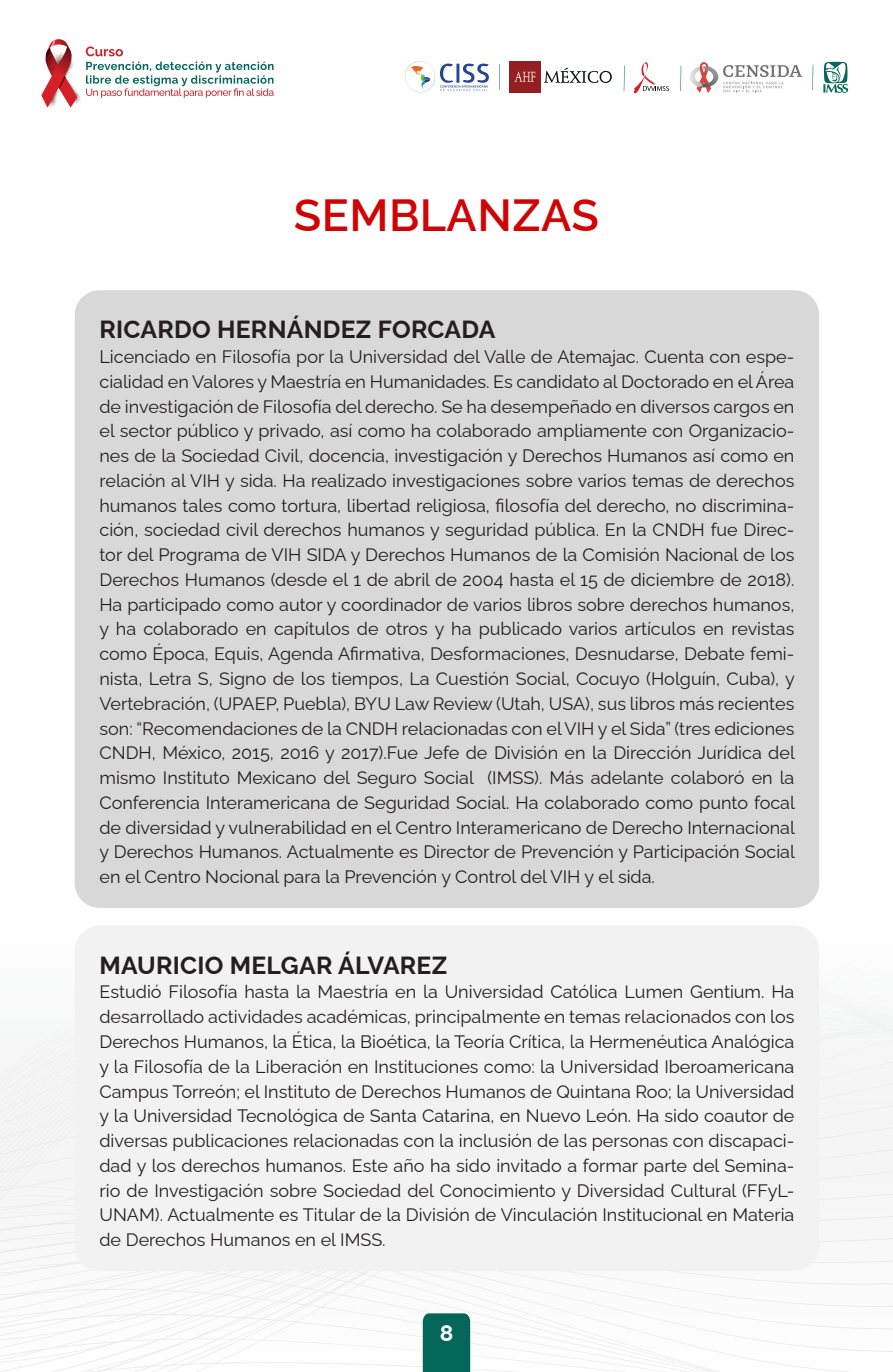
<style>
.page{position:relative;width:893px;height:1372px;background:#fff}
.page>*{position:absolute;margin:0;border:0;box-sizing:border-box;transform-origin:0 0}
.T1{font:600 45px "Raleway";letter-spacing:.01em;color:#cf0505}
.Semblanza_Ponente{font:700 24.75px "Raleway";letter-spacing:.01em;color:#231f20}
.t1{font:700 22.5px "Raleway";color:#fff}
.Cuerpo_de_texto{font:18px/24.8px "Raleway";color:#231f20;text-align:justify}
</style>
<div class="page">
<svg style="left:41px;top:39px;width:233px;height:69px"></svg>
<svg style="left:823px;top:62px;width:25px;height:31px"></svg>
<svg style="left:690px;top:62px;width:112px;height:31px"></svg>
<svg style="left:405px;top:61px;width:84px;height:31px"></svg>
<svg style="left:499px;top:64px;width:1px;height:26px"></svg>
<svg style="left:624px;top:66px;width:1px;height:25px"></svg>
<svg style="left:680px;top:66px;width:1px;height:25px"></svg>
<svg style="left:812px;top:65px;width:1px;height:25px"></svg>
<div style="left:510px;top:62px;width:31px;height:31px;background:#951e22"></div>
<svg style="left:514px;top:72px;width:21px;height:10px"></svg>
<svg style="left:544px;top:68px;width:68px;height:15px"></svg>
<svg style="left:633px;top:62px;width:36px;height:31px"></svg>
<svg style="left:0;top:900px;width:893px;height:471px"></svg>
<div style="left:75px;top:290px;width:744px;height:617px;background:#d8d8d8;border-radius:25px"></div>
<div style="left:75px;top:925px;width:744px;height:345px;background:#f2f2f2;border-radius:25px"></div>
<p class="T1" style="left:294px;top:179px;width:307px">SEMBLANZAS</p>
<p class="Semblanza_Ponente" style="left:99px;top:310px;width:397px">RICARDO HERNÁNDEZ FORCADA</p>
<p class="Cuerpo_de_texto" style="left:99px;top:342px;width:697px">Licenciado en Filosofía por la Universidad del Valle de Atemajac. Cuenta con espe&shy;cialidad en Valores y Maestría en Humanidades. Es candidato al Doctorado en el Área de investigación de Filosofía del derecho. Se ha desempeñado en diversos cargos en el sector público y privado, así como ha colaborado ampliamente con Organizacio&shy;nes de la Sociedad Civil, docencia, investigación y Derechos Humanos así como en relación al VIH y sida. Ha realizado investigaciones sobre varios temas de derechos humanos tales como tortura, libertad religiosa, filosofía del derecho, no discrimina&shy;ción, sociedad civil derechos humanos y seguridad pública. En la CNDH fue Direc&shy;tor del Programa de VIH SIDA y Derechos Humanos de la Comisión Nacional de los Derechos Humanos (desde el 1 de abril de 2004 hasta el 15 de diciembre de 2018).<br>Ha participado como autor y coordinador de varios libros sobre derechos humanos, y ha colaborado en capítulos de otros y ha publicado varios artículos en revistas como Época, Equis, Agenda Afirmativa, Desformaciones, Desnudarse, Debate femi&shy;nista, Letra S, Signo de los tiempos, La Cuestión Social, Cocuyo (Holguín, Cuba), y Vertebración, (UPAEP, Puebla), BYU Law Review (Utah, USA), sus libros más recientes son: “Recomendaciones de la CNDH relacionadas con el VIH y el Sida” (tres ediciones CNDH, México, 2015, 2016 y 2017).Fue Jefe de División en la Dirección Jurídica del mismo Instituto Mexicano del Seguro Social (IMSS). Más adelante colaboró en la Conferencia Interamericana de Seguridad Social. Ha colaborado como punto focal de diversidad y vulnerabilidad en el Centro Interamericano de Derecho Internacional y Derechos Humanos. Actualmente es Director de Prevención y Participación Social en el Centro Nocional para la Prevención y Control del VIH y el sida.</p>
<p class="Semblanza_Ponente" style="left:99px;top:945px;width:349px">MAURICIO MELGAR ÁLVAREZ</p>
<p class="Cuerpo_de_texto" style="left:99px;top:977px;width:696px">Estudió Filosofía hasta la Maestría en la Universidad Católica Lumen Gentium. Ha desarrollado actividades académicas, principalmente en temas relacionados con los Derechos Humanos, la Ética, la Bioética, la Teoría Crítica, la Hermenéutica Analógica y la Filosofía de la Liberación en Instituciones como: la Universidad Iberoamericana Campus Torreón; el Instituto de Derechos Humanos de Quintana Roo; la Universidad y la Universidad Tecnológica de Santa Catarina, en Nuevo León. Ha sido coautor de diversas publicaciones relacionadas con la inclusión de las personas con discapaci&shy;dad y los derechos humanos. Este año ha sido invitado a formar parte del Semina&shy;rio de Investigación sobre Sociedad del Conocimiento y Diversidad Cultural (FFyL-UNAM). Actualmente es Titular de la División de Vinculación Institucional en Materia de Derechos Humanos en el IMSS.</p>
<p class="t1" style="left:440px;top:1314px;width:15px">8</p>
</div>
